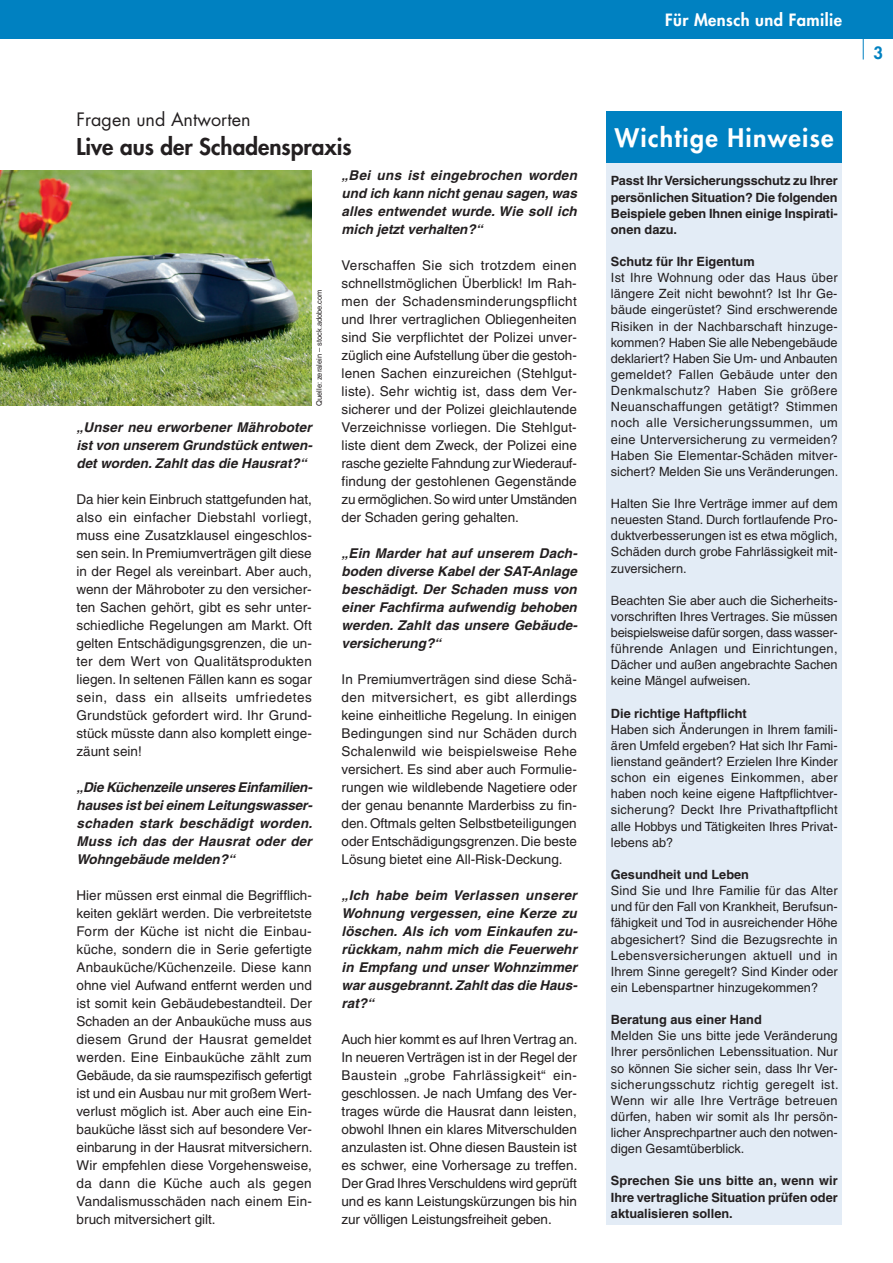
<style>
.page{position:relative;width:893px;height:1263px;background:#fff}
.page>*{position:absolute;margin:0;border:0;box-sizing:border-box;transform-origin:0 0}
.t1{font:800 24.9px "Futura LT";letter-spacing:.05em;color:#fff}
.t2{font:800 22.5px "Futura LT";color:#231f20}
.t3{font:18px "Futura LT";color:#231f20}
.t4{font:800 16.5px "Futura LT";letter-spacing:.025em;color:#fff}
.t5{font:800 16.5px "Futura LT";color:#0081c1}
.t6{font:13.5px/18px "Helvetica LT";color:#231f20;text-align:justify}
.t7{font:italic 700 13.5px/18px "Helvetica LT";color:#231f20;text-align:justify}
.t8{font:12.75px/16.2px "Helvetica LT";letter-spacing:.005em;color:#231f20;text-align:justify}
.t9{font:700 12.75px/16.2px "Helvetica LT";color:#231f20;text-align:justify}
.t10{font:7.5px "Helvetica LT";color:#231f20}
</style>
<div class="page">
<div style="left:0;top:0;width:893px;height:38px;background:#0081c1"></div>
<svg style="left:863px;top:38px;width:1px;height:22px"></svg>
<img style="left:0;top:170px;width:312px;height:236px">
<div style="left:607px;top:161px;width:235px;height:1064px;background:#e3ecf6"></div>
<div style="left:607px;top:111px;width:235px;height:52px;background:#0081c1"></div>
<h3 class="t3" style="left:77px;top:108px;width:176px">Fragen und Antworten</h3>
<h2 class="t2" style="left:77px;top:131px;width:277px">Live aus der Schadenspraxis</h2>
<p class="t10" style="left:315px;top:406px;width:118px;rotate:-90deg">Quelle: zeralein – stock.adobe.com</p>
<p class="t7" style="left:77px;top:418px;width:237px">„Unser neu erworbener Mähroboter ist von unserem Grundstück entwen&shy;det worden. Zahlt das die Hausrat?“</p>
<p class="t6" style="left:77px;top:490px;width:237px">Da hier kein Einbruch stattgefunden hat, also ein einfacher Diebstahl vorliegt, muss eine Zusatzklausel eingeschlos&shy;sen sein. In Premiumverträgen gilt diese in der Regel als vereinbart. Aber auch, wenn der Mähroboter zu den versicher&shy;ten Sachen gehört, gibt es sehr unter&shy;schiedliche Regelungen am Markt. Oft gelten Entschädigungsgrenzen, die un&shy;ter dem Wert von Qualitätsprodukten liegen. In seltenen Fällen kann es sogar sein, dass ein allseits umfriedetes Grundstück gefordert wird. Ihr Grund&shy;stück müsste dann also komplett einge&shy;zäunt sein!</p>
<p class="t7" style="left:77px;top:778px;width:237px">„Die Küchenzeile unseres Einfamilien&shy;hauses ist bei einem Leitungswasser&shy;schaden stark beschädigt worden.<br>Muss ich das der Hausrat oder der Wohngebäude melden?“</p>
<p class="t6" style="left:77px;top:886px;width:238px;text-align:left">Hier müssen erst einmal die Begrifflich&shy;keiten geklärt werden. Die verbreitetste Form der Küche ist nicht die Einbau&shy;küche, sondern die in Serie gefertigte Anbauküche/Küchenzeile. Diese kann ohne viel Aufwand entfernt werden und ist somit kein Gebäudebestandteil. Der Schaden an der Anbauküche muss aus diesem Grund der Hausrat gemeldet werden. Eine Einbauküche zählt zum Gebäude, da sie raumspezifisch gefertigt ist und ein Ausbau nur mit großem Wert&shy;verlust möglich ist. Aber auch eine Ein&shy;bauküche lässt sich auf besondere Ver&shy;einbarung in der Hausrat mitversichern.<br>Wir empfehlen diese Vorgehensweise, da dann die Küche auch als gegen Vandalismusschäden nach einem Ein&shy;bruch mitversichert gilt.</p>
<p class="t7" style="left:342px;top:166px;width:237px">„Bei uns ist eingebrochen worden und ich kann nicht genau sagen, was alles entwendet wurde. Wie soll ich mich jetzt verhalten?“</p>
<p class="t6" style="left:342px;top:256px;width:237px">Verschaffen Sie sich trotzdem einen schnellstmöglichen Überblick! Im Rah&shy;men der Schadensminderungspflicht und Ihrer vertraglichen Obliegenheiten sind Sie verpflichtet der Polizei unver&shy;züglich eine Aufstellung über die gestoh&shy;lenen Sachen einzureichen (Stehlgut&shy;liste). Sehr wichtig ist, dass dem Ver&shy;sicherer und der Polizei gleichlautende Verzeichnisse vorliegen. Die Stehlgut&shy;liste dient dem Zweck, der Polizei eine rasche gezielte Fahndung zur Wiederauf&shy;findung der gestohlenen Gegenstände zu ermöglichen. So wird unter Umständen der Schaden gering gehalten.</p>
<p class="t7" style="left:342px;top:544px;width:237px">„Ein Marder hat auf unserem Dach&shy;boden diverse Kabel der SAT-Anlage beschädigt. Der Schaden muss von einer Fachfirma aufwendig behoben werden. Zahlt das unsere Gebäude&shy;versicherung?“</p>
<p class="t6" style="left:342px;top:670px;width:237px">In Premiumverträgen sind diese Schä&shy;den mitversichert, es gibt allerdings keine einheitliche Regelung. In einigen Bedingungen sind nur Schäden durch Schalenwild wie beispielsweise Rehe versichert. Es sind aber auch Formulie&shy;rungen wie wildlebende Nagetiere oder der genau benannte Marderbiss zu fin&shy;den. Oftmals gelten Selbstbeteiligungen oder Entschädigungsgrenzen. Die beste Lösung bietet eine All-Risk-Deckung.</p>
<p class="t7" style="left:342px;top:886px;width:237px">„Ich habe beim Verlassen unserer Wohnung vergessen, eine Kerze zu löschen. Als ich vom Einkaufen zu&shy;rückkam, nahm mich die Feuerwehr in Empfang und unser Wohnzimmer war ausgebrannt. Zahlt das die Haus&shy;rat?“</p>
<p class="t6" style="left:342px;top:1030px;width:237px;text-align:left">Auch hier kommt es auf Ihren Vertrag an.<br>In neueren Verträgen ist in der Regel der Baustein „grobe Fahrlässigkeit“ ein&shy;geschlossen. Je nach Umfang des Ver&shy;trages würde die Hausrat dann leisten, obwohl Ihnen ein klares Mitverschulden anzulasten ist. Ohne diesen Baustein ist es schwer, eine Vorhersage zu treffen.<br>Der Grad Ihres Verschuldens wird geprüft und es kann Leistungskürzungen bis hin zur völligen Leistungsfreiheit geben.</p>
<p class="t4" style="left:665px;top:9px;width:178px">Für Mensch und Familie</p>
<h1 class="t1" style="left:615px;top:121px;width:220px">Wichtige Hinweise</h1>
<p class="t9" style="left:611px;top:173px;width:228px">Passt Ihr Versicherungsschutz zu Ihrer persönlichen Situation? Die folgenden Beispiele geben Ihnen einige Inspirati&shy;onen dazu.</p>
<p class="t9" style="left:611px;top:253px;width:145px">Schutz für Ihr Eigentum</p>
<p class="t8" style="left:611px;top:270px;width:229px;text-align:left">Ist Ihre Wohnung oder das Haus über längere Zeit nicht bewohnt? Ist Ihr Ge&shy;bäude eingerüstet? Sind erschwerende Risiken in der Nachbarschaft hinzuge&shy;kommen? Haben Sie alle Nebengebäude deklariert? Haben Sie Um- und Anbauten gemeldet? Fallen Gebäude unter den Denkmalschutz? Haben Sie größere Neuanschaffungen getätigt? Stimmen noch alle Versicherungssummen, um eine Unterversicherung zu vermeiden?<br>Haben Sie Elementar-Schäden mitver&shy;sichert? Melden Sie uns Veränderungen.</p>
<p class="t8" style="left:611px;top:495px;width:228px">Halten Sie Ihre Verträge immer auf dem neuesten Stand. Durch fortlaufende Pro&shy;duktverbesserungen ist es etwa möglich, Schäden durch grobe Fahrlässigkeit mit&shy;zuversichern.</p>
<p class="t8" style="left:611px;top:592px;width:228px">Beachten Sie aber auch die Sicherheits&shy;vorschriften Ihres Vertrages. Sie müssen beispielsweise dafür sorgen, dass wasser&shy;führende Anlagen und Einrichtungen, Dächer und außen angebrachte Sachen keine Mängel aufweisen.</p>
<p class="t9" style="left:611px;top:705px;width:137px">Die richtige Haftpflicht</p>
<p class="t8" style="left:611px;top:721px;width:228px">Haben sich Änderungen in Ihrem famili&shy;ären Umfeld ergeben? Hat sich Ihr Fami&shy;lienstand geändert? Erzielen Ihre Kinder schon ein eigenes Einkommen, aber haben noch keine eigene Haftpflichtver&shy;sicherung? Deckt Ihre Privathaftpflicht alle Hobbys und Tätigkeiten Ihres Privat&shy;lebens ab?</p>
<p class="t9" style="left:611px;top:866px;width:140px">Gesundheit und Leben</p>
<p class="t8" style="left:611px;top:882px;width:228px">Sind Sie und Ihre Familie für das Alter und für den Fall von Krankheit, Berufsun&shy;fähigkeit und Tod in ausreichender Höhe abgesichert? Sind die Bezugsrechte in Lebensversicherungen aktuell und in Ihrem Sinne geregelt? Sind Kinder oder ein Lebenspartner hinzugekommen?</p>
<p class="t9" style="left:611px;top:1011px;width:152px">Beratung aus einer Hand</p>
<p class="t8" style="left:611px;top:1028px;width:229px;text-align:left">Melden Sie uns bitte jede Veränderung Ihrer persönlichen Lebenssituation. Nur so können Sie sicher sein, dass Ihr Ver&shy;sicherungsschutz richtig geregelt ist.<br>Wenn wir alle Ihre Verträge betreuen dürfen, haben wir somit als Ihr persön&shy;licher Ansprechpartner auch den notwen&shy;digen Gesamtüberblick.</p>
<p class="t9" style="left:611px;top:1173px;width:228px">Sprechen Sie uns bitte an, wenn wir Ihre vertragliche Situation prüfen oder aktualisieren sollen.</p>
<p class="t5" style="left:873px;top:41px;width:11px">3</p>
</div>
